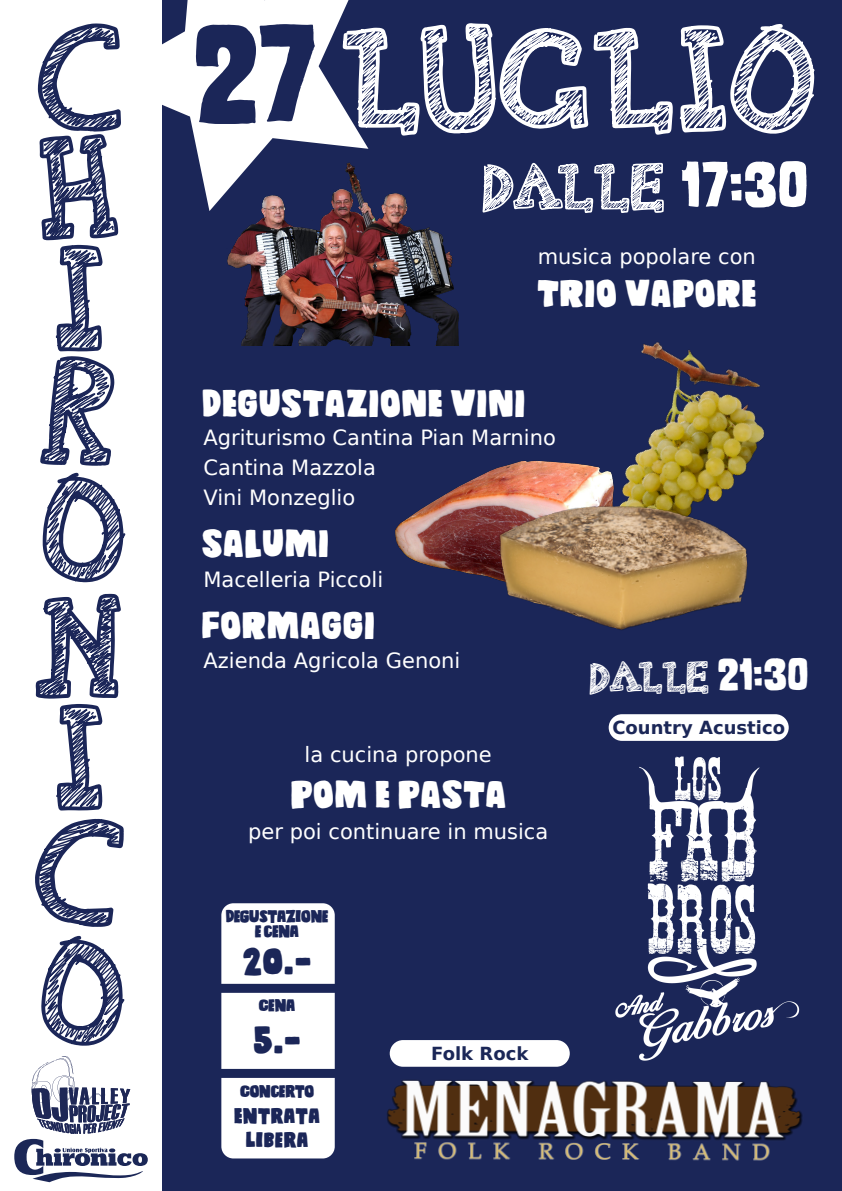
<style>
.page{position:relative;width:842px;height:1191px;background:#1b2658}
.page>*{position:absolute;margin:0;border:0;box-sizing:border-box;transform-origin:0 0}
.t1{font:130px "Dizzy Edge DEMO";color:#1b2658}
.t2{font:55px "Delusional";color:#fff}
.t3{font:36px "Delusional";color:#fff}
.t4{font:35px "Daddyinspace DEMO";color:#fff}
.t5{font:35px "Daddyinspace DEMO";color:#1b2658}
.t6{font:21px "DejaVu Sans";color:#fff}
.t7{font:20px/24px "Daddyinspace DEMO";color:#1b2658;text-align:center}
.t8{font:700 18px "DejaVu Sans";color:#1b2757}
.t9{font:16px/15px "Daddyinspace DEMO";letter-spacing:-.05em;color:#1b2658;text-align:center}
.s1{font-family:"Delusional";font-size:120px;color:#fff}
.s2{font-family:"Dizzy Edge DEMO";font-size:60px}
.s3{font-family:"Dizzy Edge DEMO";font-size:42px}
</style>
<div class="page">
<img style="left:395px;top:465px;width:112px;height:114px">
<img style="left:507px;top:342px;width:257px;height:156px">
<img style="left:495px;top:498px;width:253px;height:132px">
<img style="left:227px;top:193px;width:232px;height:153px">
<img style="left:387px;top:1080px;width:416px;height:81px">
<img style="left:616px;top:756px;width:184px;height:305px">
<div style="left:0;top:0;width:161px;height:1191px;background:#fff"></div>
<div style="left:609px;top:714px;width:180px;height:27px;background:#fff;border-radius:13px"></div>
<div style="left:390px;top:1040px;width:180px;height:26px;background:#fff;border-radius:13px"></div>
<svg style="left:161px;top:0;width:207px;height:211px;fill:#fff"></svg>
<div style="left:221px;top:903px;width:114px;height:255px;background:#fff;border-radius:12px"></div>
<div style="left:215px;top:983px;width:124px;height:9px;background:#1b2658"></div>
<div style="left:215px;top:1069px;width:124px;height:9px;background:#1b2658"></div>
<svg style="left:14px;top:1056px;width:134px;height:126px"></svg>
<h1 class="t1" style="left:192px;top:-5px;width:230px">27 <span class="s1">L</span></h1>
<h2 class="t2" style="left:482px;top:161px;width:328px">DALLE <span class="s2">17:30</span></h2>
<p class="t6" style="left:538px;top:240px;width:220px">musica popolare con</p>
<h3 class="t4" style="left:537px;top:270px;width:221px">TRIO VAPORE</h3>
<h3 class="t4" style="left:201px;top:380px;width:325px">DEGUSTAZIONE VINI</h3>
<p class="t6" style="left:203px;top:421px;width:354px">Agriturismo Cantina Pian Marnino</p>
<p class="t6" style="left:203px;top:451px;width:174px">Cantina Mazzola</p>
<p class="t6" style="left:203px;top:481px;width:153px">Vini Monzeglio</p>
<h3 class="t4" style="left:201px;top:520px;width:129px">SALUMI</h3>
<p class="t6" style="left:203px;top:563px;width:181px">Macelleria Piccoli</p>
<h3 class="t4" style="left:201px;top:601px;width:175px">FORMAGGI</h3>
<p class="t6" style="left:203px;top:643px;width:258px">Azienda Agricola Genoni</p>
<p class="t6" style="left:305px;top:737px;width:189px">la cucina propone</p>
<h3 class="t4" style="left:290px;top:771px;width:218px">POM E PASTA</h3>
<p class="t6" style="left:248px;top:814px;width:302px">per poi continuare in musica</p>
<p class="t9" style="left:225px;top:908px;width:105px">DEGUSTAZIONE<br>E CENA</p>
<h3 class="t5" style="left:242px;top:938px;width:71px">20.-</h3>
<p class="t9" style="left:259px;top:997px;width:38px">CENA</p>
<h3 class="t5" style="left:253px;top:1017px;width:50px">5.-</h3>
<p class="t9" style="left:240px;top:1083px;width:76px">CONCERTO</p>
<p class="t7" style="left:234px;top:1103px;width:88px">ENTRATA<br>LIBERA</p>
<p class="t8" style="left:431px;top:1038px;width:99px">Folk Rock</p>
<h3 class="t3" style="left:589px;top:660px;width:221px">DALLE <span class="s3">21:30</span></h3>
<p class="t8" style="left:612px;top:712px;width:174px">Country Acustico</p>
</div>
